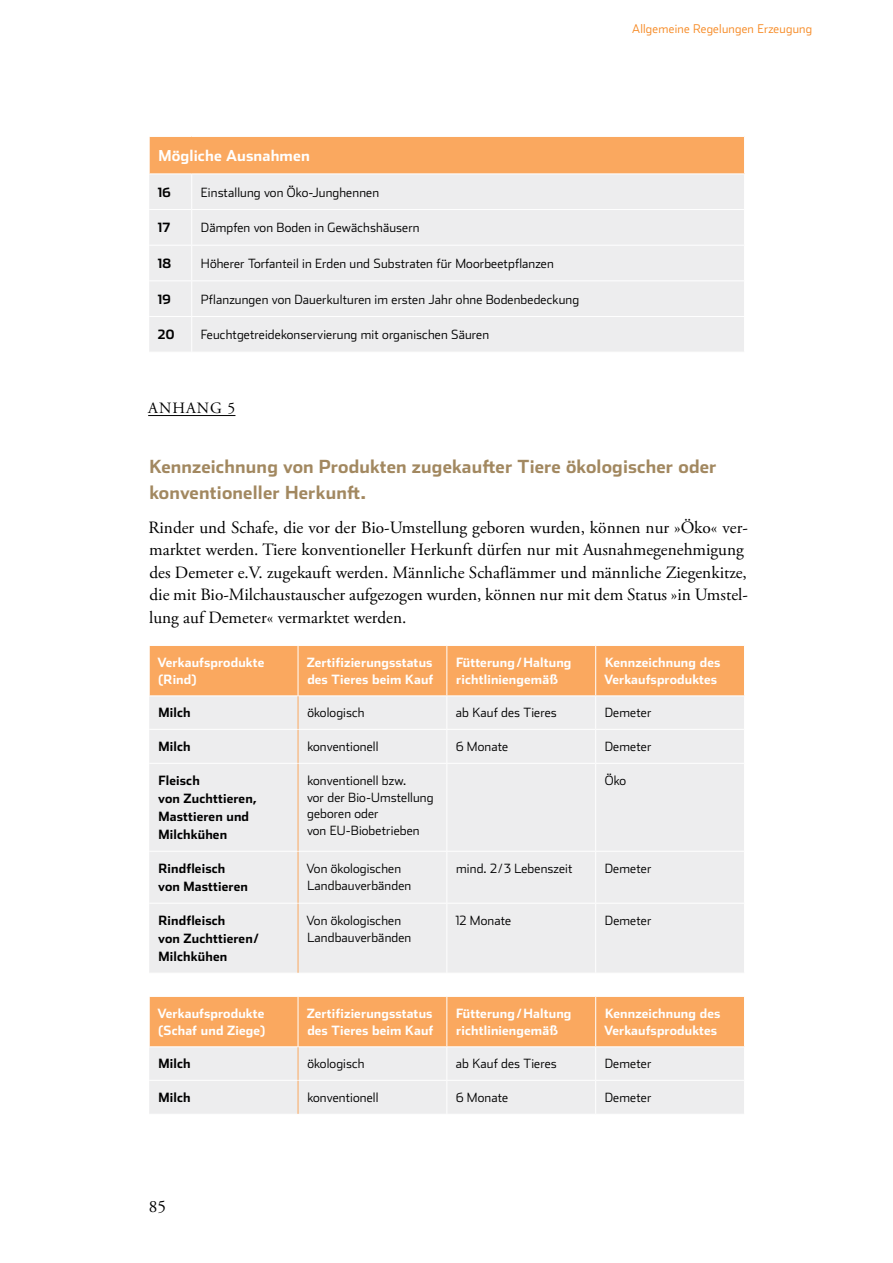
<style>
.page{position:relative;width:893px;height:1263px;background:#fff}
.page>*{position:absolute;margin:0;border:0;box-sizing:border-box;transform-origin:0 0}
.t1{font:700 18px/26.2px "Stainless";letter-spacing:.01em;color:#a28860}
.t2{font:17.25px/22.5px "Adobe Garamond Pro";color:#000}
.t3{font:15.75px "Adobe Garamond Pro";letter-spacing:.065em;color:#000}
.t4{font:700 15px "Stainless";letter-spacing:.01em;color:#fff}
.t5{font:300 12.75px/16.5px "Stainless";letter-spacing:.01em;color:#000}
.t6{font:700 12.75px/16.5px "Stainless";letter-spacing:.01em;color:#fff}
.t7{font:700 12.75px/18px "Stainless";letter-spacing:.01em;color:#000}
.t8{font:300 12px "Stainless";letter-spacing:.02em;color:#f6871f}
</style>
<div class="page">
<hr style="left:148px;top:415px;width:87px;height:1px;background:#000">
<div style="left:149px;top:136px;width:595px;height:38px;background:#faa85f"></div>
<div style="left:149px;top:175px;width:595px;height:177px;background:#ededee"></div>
<hr style="left:149px;top:136px;width:43px;height:1px;background:#fff">
<hr style="left:149px;top:137px;width:1px;height:37px;background:#fff">
<hr style="left:192px;top:136px;width:553px;height:1px;background:#fff">
<hr style="left:149px;top:209px;width:43px;height:1px;background:#fff">
<hr style="left:192px;top:209px;width:553px;height:1px;background:#fff">
<hr style="left:149px;top:245px;width:43px;height:1px;background:#fff">
<hr style="left:192px;top:245px;width:553px;height:1px;background:#fff">
<hr style="left:149px;top:280px;width:43px;height:1px;background:#fff">
<hr style="left:192px;top:280px;width:553px;height:1px;background:#fff">
<hr style="left:149px;top:316px;width:43px;height:1px;background:#fff">
<hr style="left:192px;top:316px;width:553px;height:1px;background:#fff">
<hr style="left:191px;top:174px;width:1px;height:35px;background:#fff">
<hr style="left:191px;top:210px;width:1px;height:35px;background:#fff">
<hr style="left:191px;top:246px;width:1px;height:34px;background:#fff">
<hr style="left:191px;top:281px;width:1px;height:35px;background:#fff">
<hr style="left:191px;top:317px;width:1px;height:35px;background:#fff">
<div style="left:150px;top:646px;width:594px;height:49px;background:#faa85f"></div>
<div style="left:149px;top:696px;width:595px;height:277px;background:#ededee"></div>
<hr style="left:298px;top:646px;width:1px;height:49px;background:#fff">
<hr style="left:446px;top:646px;width:1px;height:49px;background:#fff">
<hr style="left:595px;top:646px;width:1px;height:49px;background:#fff">
<hr style="left:446px;top:696px;width:1px;height:33px;background:#fff">
<hr style="left:595px;top:696px;width:1px;height:33px;background:#fff">
<hr style="left:149px;top:729px;width:149px;height:1px;background:#fff">
<hr style="left:298px;top:729px;width:149px;height:1px;background:#fff">
<hr style="left:447px;top:729px;width:149px;height:1px;background:#fff">
<hr style="left:446px;top:730px;width:1px;height:33px;background:#fff">
<hr style="left:596px;top:729px;width:149px;height:1px;background:#fff">
<hr style="left:595px;top:730px;width:1px;height:33px;background:#fff">
<hr style="left:149px;top:763px;width:149px;height:1px;background:#fff">
<hr style="left:298px;top:763px;width:149px;height:1px;background:#fff">
<hr style="left:447px;top:763px;width:149px;height:1px;background:#fff">
<hr style="left:446px;top:764px;width:1px;height:87px;background:#fff">
<hr style="left:596px;top:763px;width:149px;height:1px;background:#fff">
<hr style="left:595px;top:764px;width:1px;height:87px;background:#fff">
<hr style="left:149px;top:851px;width:149px;height:1px;background:#fff">
<hr style="left:298px;top:851px;width:149px;height:1px;background:#fff">
<hr style="left:447px;top:851px;width:149px;height:1px;background:#fff">
<hr style="left:446px;top:852px;width:1px;height:51px;background:#fff">
<hr style="left:596px;top:851px;width:149px;height:1px;background:#fff">
<hr style="left:595px;top:852px;width:1px;height:51px;background:#fff">
<hr style="left:149px;top:903px;width:149px;height:1px;background:#fff">
<hr style="left:298px;top:903px;width:149px;height:1px;background:#fff">
<hr style="left:447px;top:903px;width:149px;height:1px;background:#fff">
<hr style="left:446px;top:903px;width:1px;height:70px;background:#fff">
<hr style="left:596px;top:903px;width:149px;height:1px;background:#fff">
<hr style="left:595px;top:903px;width:1px;height:70px;background:#fff">
<hr style="left:298px;top:696px;width:1px;height:33px;background:#faa85f">
<hr style="left:298px;top:730px;width:1px;height:33px;background:#faa85f">
<hr style="left:298px;top:764px;width:1px;height:87px;background:#faa85f">
<hr style="left:298px;top:852px;width:1px;height:51px;background:#faa85f">
<hr style="left:298px;top:903px;width:1px;height:70px;background:#faa85f">
<svg style="left:149px;top:997px;width:595px;height:117px;background:#f2cfb1"></svg>
<hr style="left:149px;top:997px;width:1px;height:49px;background:#fff">
<hr style="left:298px;top:997px;width:1px;height:49px;background:#fff">
<hr style="left:446px;top:997px;width:1px;height:49px;background:#fff">
<hr style="left:595px;top:997px;width:1px;height:49px;background:#fff">
<hr style="left:149px;top:1046px;width:149px;height:1px;background:#fff">
<hr style="left:298px;top:1046px;width:149px;height:1px;background:#fff">
<hr style="left:447px;top:1046px;width:149px;height:1px;background:#fff">
<hr style="left:446px;top:1047px;width:1px;height:33px;background:#fff">
<hr style="left:596px;top:1046px;width:149px;height:1px;background:#fff">
<hr style="left:595px;top:1047px;width:1px;height:33px;background:#fff">
<hr style="left:149px;top:1080px;width:149px;height:1px;background:#fff">
<hr style="left:298px;top:1080px;width:149px;height:1px;background:#fff">
<hr style="left:447px;top:1080px;width:149px;height:1px;background:#fff">
<hr style="left:446px;top:1081px;width:1px;height:33px;background:#fff">
<hr style="left:596px;top:1080px;width:149px;height:1px;background:#fff">
<hr style="left:595px;top:1081px;width:1px;height:33px;background:#fff">
<hr style="left:298px;top:1047px;width:1px;height:33px;background:#faa85f">
<hr style="left:298px;top:1081px;width:1px;height:33px;background:#faa85f">
<p class="t4" style="left:158px;top:146px;width:153px">Mögliche Ausnahmen</p>
<p class="t7" style="left:158px;top:183px;width:14px">16</p>
<p class="t5" style="left:201px;top:184px;width:180px">Einstallung von Öko-Junghennen</p>
<p class="t7" style="left:158px;top:219px;width:14px">17</p>
<p class="t5" style="left:201px;top:219px;width:220px">Dämpfen von Boden in Gewächshäusern</p>
<p class="t7" style="left:158px;top:254px;width:15px">18</p>
<p class="t5" style="left:201px;top:255px;width:354px">Höherer Torfanteil in Erden und Substraten für Moorbeetpflanzen</p>
<p class="t7" style="left:158px;top:290px;width:14px">19</p>
<p class="t5" style="left:201px;top:291px;width:380px">Pflanzungen von Dauerkulturen im ersten Jahr ohne Bodenbedeckung</p>
<p class="t7" style="left:158px;top:325px;width:18px">20</p>
<p class="t5" style="left:201px;top:326px;width:290px">Feuchtgetreidekonservierung mit organischen Säuren</p>
<p class="t3" style="left:148px;top:398px;width:89px">ANHANG 5</p>
<p class="t8" style="left:632px;top:22px;width:182px">Allgemeine Regelungen Erzeugung</p>
<h1 class="t1" style="left:149px;top:452px;width:569px">Kennzeichnung von Produkten zugekaufter Tiere ökologischer oder konventioneller Herkunft.</h1>
<p class="t2" style="left:148px;top:516px;width:601px">Rinder und Schafe, die vor der Bio-Umstellung geboren wurden, können nur »Öko« ver&shy;marktet werden. Tiere konventioneller Herkunft dürfen nur mit Ausnahmegenehmigung des Demeter e.V. zugekauft werden. Männliche Schaflämmer und männliche Ziegenkitze, die mit Bio-Milchaustauscher aufgezogen wurden, können nur mit dem Status »in Umstel&shy;lung auf Demeter« vermarktet werden.</p>
<p class="t6" style="left:158px;top:654px;width:108px">Verkaufsprodukte (Rind)</p>
<p class="t6" style="left:307px;top:654px;width:128px">Zertifizierungsstatus des Tieres beim Kauf</p>
<p class="t6" style="left:456px;top:654px;width:117px">Fütterung/Haltung richtliniengemäß</p>
<p class="t6" style="left:604px;top:654px;width:118px">Kennzeichnung des<br>Verkaufsproduktes</p>
<p class="t7" style="left:159px;top:703px;width:34px">Milch</p>
<p class="t5" style="left:307px;top:704px;width:59px">ökologisch</p>
<p class="t5" style="left:456px;top:704px;width:102px">ab Kauf des Tieres</p>
<p class="t5" style="left:605px;top:704px;width:48px">Demeter</p>
<p class="t7" style="left:159px;top:737px;width:34px">Milch</p>
<p class="t5" style="left:307px;top:738px;width:73px">konventionell</p>
<p class="t5" style="left:456px;top:738px;width:54px">6 Monate</p>
<p class="t5" style="left:605px;top:738px;width:48px">Demeter</p>
<p class="t7" style="left:158px;top:771px;width:100px">Fleisch<br>von Zuchttieren,<br>Masttieren und<br>Milchkühen</p>
<p class="t5" style="left:307px;top:772px;width:128px">konventionell bzw.<br>vor der Bio-Umstellung geboren oder<br>von EU-Biobetrieben</p>
<p class="t5" style="left:605px;top:772px;width:23px">Öko</p>
<p class="t7" style="left:158px;top:859px;width:91px">Rindfleisch von Masttieren</p>
<p class="t5" style="left:306px;top:860px;width:106px">Von ökologischen<br>Landbauverbänden</p>
<p class="t5" style="left:456px;top:860px;width:118px">mind. 2/ 3 Lebenszeit</p>
<p class="t5" style="left:605px;top:860px;width:48px">Demeter</p>
<p class="t7" style="left:158px;top:911px;width:102px">Rindfleisch<br>von Zuchttieren/<br>Milchkühen</p>
<p class="t5" style="left:306px;top:912px;width:106px">Von ökologischen<br>Landbauverbänden</p>
<p class="t5" style="left:455px;top:912px;width:57px">12 Monate</p>
<p class="t5" style="left:605px;top:912px;width:48px">Demeter</p>
<p class="t6" style="left:158px;top:1005px;width:109px">Verkaufsprodukte (Schaf und Ziege)</p>
<p class="t6" style="left:307px;top:1005px;width:128px">Zertifizierungsstatus des Tieres beim Kauf</p>
<p class="t6" style="left:456px;top:1005px;width:117px">Fütterung/Haltung richtliniengemäß</p>
<p class="t6" style="left:604px;top:1005px;width:118px">Kennzeichnung des<br>Verkaufsproduktes</p>
<p class="t7" style="left:159px;top:1054px;width:34px">Milch</p>
<p class="t5" style="left:307px;top:1055px;width:59px">ökologisch</p>
<p class="t5" style="left:456px;top:1055px;width:102px">ab Kauf des Tieres</p>
<p class="t5" style="left:605px;top:1055px;width:48px">Demeter</p>
<p class="t7" style="left:159px;top:1088px;width:34px">Milch</p>
<p class="t5" style="left:307px;top:1089px;width:73px">konventionell</p>
<p class="t5" style="left:456px;top:1089px;width:54px">6 Monate</p>
<p class="t5" style="left:605px;top:1089px;width:48px">Demeter</p>
<h2 class="t2" style="left:149px;top:1195px;width:19px">85</h2>
</div>
